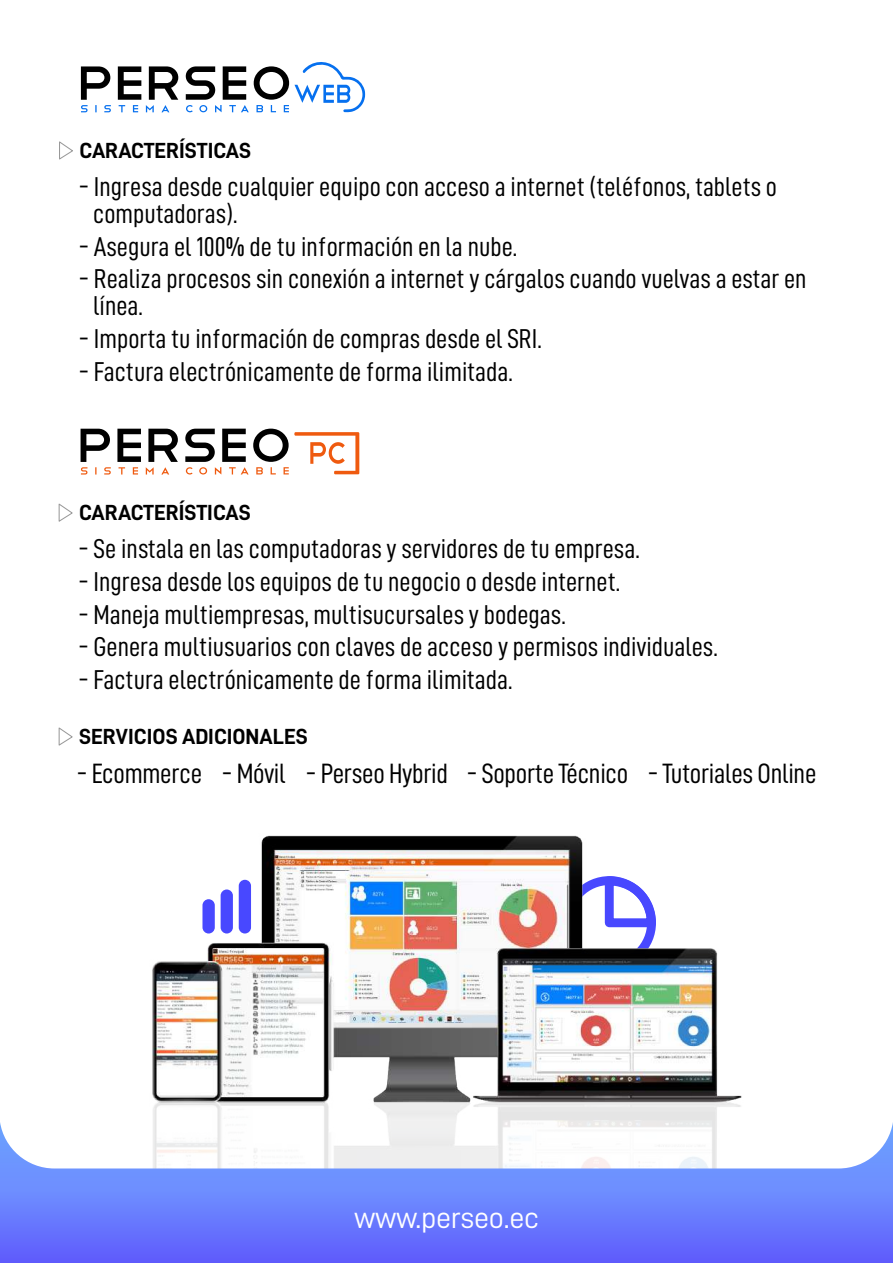
<style>
.page{position:relative;width:893px;height:1263px;background:#fff}
.page>*{position:absolute;margin:0;border:0;box-sizing:border-box;transform-origin:0 0}
.t1{font:30px "D DIN";letter-spacing:-.01em;color:#fff}
.t2{font:28.05px "D DIN Condensed";letter-spacing:-.01em;color:#000}
.t3{font:27.3px/27px "D DIN Condensed";color:#000}
.t4{font:21.9px "D DIN Bold";color:#000}
</style>
<div class="page">
<img style="left:152px;top:835px;width:590px;height:287px">
<svg style="left:600px;top:871px;width:60px;height:61px"></svg>
<div style="left:239px;top:880px;width:12px;height:53px;background:#4848ff;border-radius:6px"></div>
<div style="left:221px;top:889px;width:12px;height:44px;background:#4848ff;border-radius:6px"></div>
<div style="left:202px;top:899px;width:13px;height:34px;background:#4848ff;border-radius:6px"></div>
<svg style="left:81px;top:429px;width:30px;height:45px"></svg>
<svg style="left:117px;top:429px;width:61px;height:45px"></svg>
<svg style="left:185px;top:429px;width:174px;height:45px"></svg>
<svg style="left:81px;top:66px;width:30px;height:46px"></svg>
<svg style="left:118px;top:66px;width:60px;height:46px"></svg>
<svg style="left:186px;top:62px;width:179px;height:50px"></svg>
<svg style="left:59px;top:141px;width:14px;height:19px"></svg>
<svg style="left:58px;top:503px;width:15px;height:19px"></svg>
<svg style="left:58px;top:727px;width:15px;height:19px"></svg>
<svg style="left:0;top:1122px;width:893px;height:141px"></svg>
<p class="t4" style="left:80px;top:138px;width:173px">CARACTERÍSTICAS</p>
<p class="t3" style="left:93px;top:172px;width:685px;text-indent:-14px">- Ingresa desde cualquier equipo con acceso a internet (teléfonos, tablets o computadoras).</p>
<p class="t3" style="left:79px;top:232px;width:440px">- Asegura el 100% de tu información en la nube.</p>
<p class="t3" style="left:93px;top:265px;width:715px;text-indent:-14px">- Realiza procesos sin conexión a internet y cárgalos cuando vuelvas a estar en línea.</p>
<p class="t3" style="left:79px;top:325px;width:464px">- Importa tu información de compras desde el SRI.</p>
<p class="t3" style="left:79px;top:357px;width:435px">- Factura electrónicamente de forma ilimitada.</p>
<p class="t4" style="left:79px;top:501px;width:173px">CARACTERÍSTICAS</p>
<p class="t3" style="left:79px;top:535px;width:563px">- Se instala en las computadoras y servidores de tu empresa.</p>
<p class="t3" style="left:79px;top:567px;width:543px">- Ingresa desde los equipos de tu negocio o desde internet.</p>
<p class="t3" style="left:79px;top:600px;width:489px">- Maneja multiempresas, multisucursales y bodegas.</p>
<p class="t3" style="left:79px;top:633px;width:641px">- Genera multiusuarios con claves de acceso y permisos individuales.</p>
<p class="t3" style="left:79px;top:666px;width:435px">- Factura electrónicamente de forma ilimitada.</p>
<p class="t4" style="left:79px;top:724px;width:230px">SERVICIOS ADICIONALES</p>
<p class="t2" style="left:77px;top:757px;width:741px">- Ecommerce - Móvil - Perseo Hybrid - Soporte Técnico - Tutoriales Online</p>
<p class="t1" style="left:354px;top:1201px;width:187px">www.perseo.ec</p>
</div>
